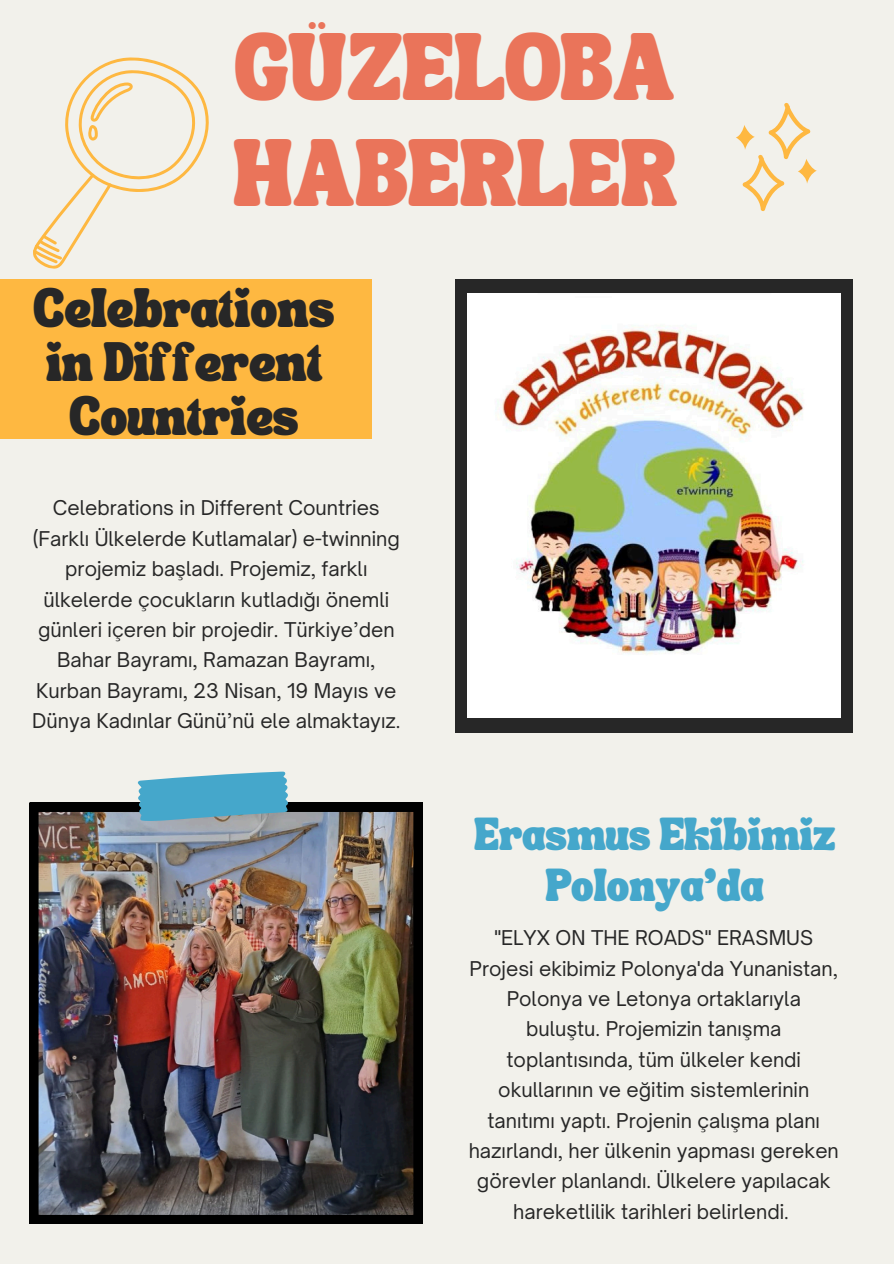
<style>
.page{position:relative;width:894px;height:1264px;background:#fff}
.page>*{position:absolute;margin:0;border:0;box-sizing:border-box;transform-origin:0 0}
.t1{font:46.5px "TANSONGBIRD";letter-spacing:.01em;color:#ea745a}
.t2{font:27px/54px "TANSONGBIRD";color:#272727;text-align:center}
.t3{font:22.5px "TANSONGBIRD";color:#45a7cb}
.t4{font:19.5px/30.3px "Open Sauce One";color:#272727;text-align:center}
</style>
<div class="page">
<div style="left:0;top:0;width:893px;height:1263px;background:#f2f1eb"></div>
<div style="left:455px;top:279px;width:398px;height:453px;background:#272727"></div>
<img style="left:468px;top:294px;width:372px;height:423px">
<svg style="left:33px;top:57px;width:176px;height:212px"></svg>
<div style="left:0;top:279px;width:371px;height:160px;background:#feb841"></div>
<img style="left:30px;top:803px;width:392px;height:420px">
<svg style="left:138px;top:771px;width:150px;height:50px;background:#5eadc9"></svg>
<svg style="left:736px;top:102px;width:80px;height:110px"></svg>
<h1 class="t1" style="left:236px;top:57px;width:440px">GÜZELOBA</h1>
<h1 class="t1" style="left:233px;top:162px;width:446px">HABERLER</h1>
<h2 class="t2" style="left:34px;top:290px;width:301px">Celebrations in Different<br>Countries</h2>
<p class="t4" style="left:32px;top:492px;width:369px">Celebrations in Different Countries (Farklı Ülkelerde Kutlamalar) e-twinning projemiz başladı. Projemiz, farklı ülkelerde çocukların kutladığı önemli günleri içeren bir projedir. Türkiye’den Bahar Bayramı, Ramazan Bayramı, Kurban Bayramı, 23 Nisan, 19 Mayıs ve Dünya Kadınlar Günü’nü ele almaktayız.</p>
<p class="t3" style="left:474px;top:829px;width:363px">Erasmus Ekibimiz</p>
<p class="t3" style="left:545px;top:879px;width:220px">Polonya’da</p>
<p class="t4" style="left:468px;top:922px;width:371px">''ELYX ON THE ROADS'' ERASMUS Projesi ekibimiz Polonya'da Yunanistan, Polonya ve Letonya ortaklarıyla buluştu. Projemizin tanışma toplantısında, tüm ülkeler kendi okullarının ve eğitim sistemlerinin tanıtımı yaptı. Projenin çalışma planı hazırlandı, her ülkenin yapması gereken görevler planlandı. Ülkelere yapılacak hareketlilik tarihleri belirlendi.</p>
</div>
